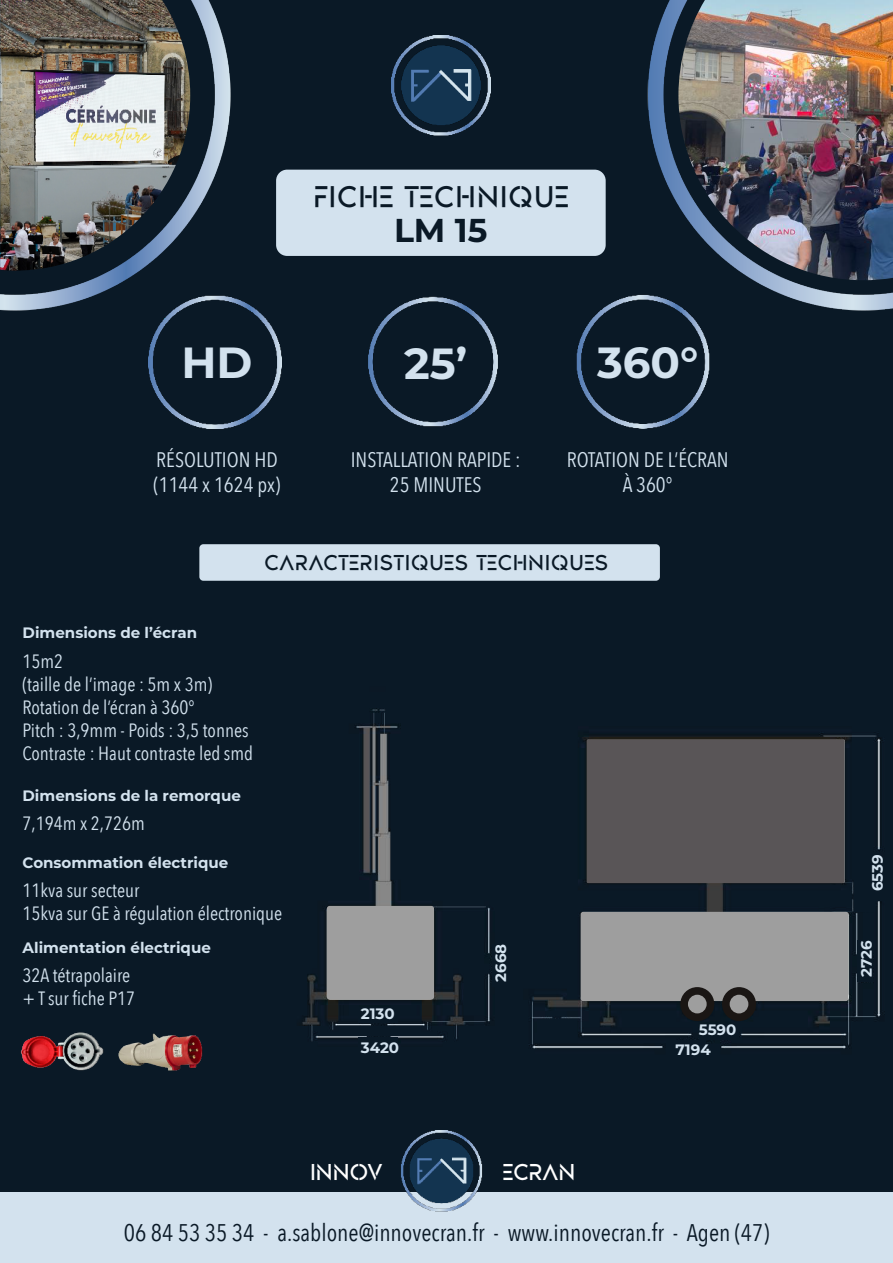
<style>
.page{position:relative;width:893px;height:1263px;background:#0a1926}
.page>*{position:absolute;margin:0;border:0;box-sizing:border-box;transform-origin:0 0}
.t1{font:43.5px "DESIGNER Regular";color:#0a1926}
.t2{font:700 43.5px "Montserrat";color:#d3e2ee}
.t3{font:700 33px "Montserrat";color:#0a1926}
.t4{font:31.35px "DESIGNER Regular";color:#0a1926}
.t5{font:25.8px "DESIGNER Regular";color:#fff}
.t6{font:24px "Avenir Next Condensed";color:#0a1926}
.t7{font:21px/25.2px "Avenir Next Condensed";color:#d3e2ee;text-align:center}
.t8{font:19.2px/23.1px "Avenir Next Condensed";color:#d3e2ee}
.t9{font:700 15px "Montserrat";color:#d3e2ee}
</style>
<div class="page">
<div style="left:0;top:1192px;width:893px;height:71px;background:#d3e2ee"></div>
<img style="left:401px;top:1130px;width:82px;height:82px">
<div style="left:199px;top:544px;width:461px;height:37px;background:#d3e2ee;border-radius:4px"></div>
<img style="left:302px;top:708px;width:190px;height:333px">
<div style="left:254px;top:695px;width:82px;height:173px;background:#0a1926"></div>
<img style="left:529px;top:733px;width:353px;height:320px">
<img style="left:21px;top:1032px;width:76px;height:39px">
<img style="left:97px;top:1033px;width:106px;height:38px">
<img style="left:781px;top:280px;width:112px;height:31px">
<img style="left:781px;top:0;width:112px;height:280px">
<img style="left:0;top:0;width:781px;height:555px">
<img style="left:0;top:0;width:190px;height:271px">
<div style="left:359px;top:1007px;width:39px;height:15px;background:#0a1926"></div>
<div style="left:537px;top:1019px;width:39px;height:15px;background:#0a1926"></div>
<div style="left:700px;top:1024px;width:39px;height:16px;background:#0a1926"></div>
<div style="left:666px;top:1040px;width:39px;height:16px;background:#0a1926"></div>
<div style="left:873px;top:857px;width:20px;height:41px;background:#0a1926"></div>
<div style="left:854px;top:870px;width:21px;height:42px;background:#0a1926"></div>
<div style="left:857px;top:941px;width:15px;height:41px;background:#0a1926"></div>
<div style="left:359px;top:1037px;width:39px;height:16px;background:#0a1926"></div>
<div style="left:581px;top:912px;width:267px;height:89px;background:#9e9e9e;border-radius:2px"></div>
<div style="left:680px;top:987px;width:34px;height:34px;background:#1a1614;border-radius:50%"></div>
<div style="left:688px;top:995px;width:19px;height:18px;background:#9e9e9e;border-radius:50%"></div>
<div style="left:722px;top:987px;width:34px;height:34px;background:#1a1614;border-radius:50%"></div>
<div style="left:730px;top:995px;width:18px;height:18px;background:#9e9e9e;border-radius:50%"></div>
<div style="left:587px;top:739px;width:257px;height:144px;background:#595557;border-radius:2px"></div>
<div style="left:327px;top:906px;width:107px;height:93px;background:#9e9e9e;border-radius:3px"></div>
<h1 class="t1" style="left:313px;top:166px;width:257px">fiche technique</h1>
<h2 class="t3" style="left:394px;top:207px;width:95px">LM 15</h2>
<h1 class="t2" style="left:181px;top:331px;width:73px">HD</h1>
<h1 class="t2" style="left:404px;top:332px;width:64px">25’</h1>
<h1 class="t2" style="left:597px;top:331px;width:103px">360°</h1>
<p class="t7" style="left:154px;top:446px;width:128px;text-align:left">RÉSOLUTION HD (1144 x 1624 px)</p>
<p class="t7" style="left:351px;top:446px;width:171px">INSTALLATION RAPIDE :<br>25 MINUTES</p>
<p class="t7" style="left:567px;top:446px;width:164px">ROTATION DE L’ÉCRAN<br>À 360°</p>
<h3 class="t4" style="left:264px;top:541px;width:346px">caracteristiques techniques</h3>
<p class="t9" style="left:23px;top:622px;width:176px">Dimensions de l’écran</p>
<p class="t8" style="left:22px;top:649px;width:232px">15m2<br>(taille de l’image : 5m x 3m)<br>Rotation de l’écran à 360°<br>Pitch : 3,9mm - Poids : 3,5 tonnes<br>Contraste : Haut contraste led smd</p>
<p class="t9" style="left:23px;top:785px;width:220px">Dimensions de la remorque</p>
<p class="t8" style="left:23px;top:811px;width:124px">7,194m x 2,726m</p>
<p class="t9" style="left:23px;top:852px;width:207px">Consommation électrique</p>
<p class="t8" style="left:22px;top:878px;width:261px">11kva sur secteur<br>15kva sur GE à régulation électronique</p>
<p class="t9" style="left:867px;top:891px;width:38px;rotate:-90deg">6539</p>
<p class="t9" style="left:23px;top:936px;width:190px">Alimentation électrique</p>
<p class="t8" style="left:23px;top:963px;width:114px">32A tétrapolaire + T sur fiche P17</p>
<p class="t9" style="left:361px;top:1003px;width:35px">2130</p>
<p class="t9" style="left:490px;top:982px;width:39px;rotate:-90deg">2668</p>
<p class="t9" style="left:856px;top:977px;width:38px;rotate:-90deg">2726</p>
<p class="t9" style="left:699px;top:1018px;width:39px">5590</p>
<p class="t9" style="left:361px;top:1037px;width:40px">3420</p>
<p class="t9" style="left:675px;top:1039px;width:37px">7194</p>
<h3 class="t5" style="left:310px;top:1156px;width:74px">INNOV</h3>
<h3 class="t5" style="left:503px;top:1156px;width:74px">ECRAN</h3>
<p class="t6" style="left:124px;top:1212px;width:647px">06 84 53 35 34 - a.sablone@innovecran.fr - www.innovecran.fr - Agen (47)</p>
</div>
